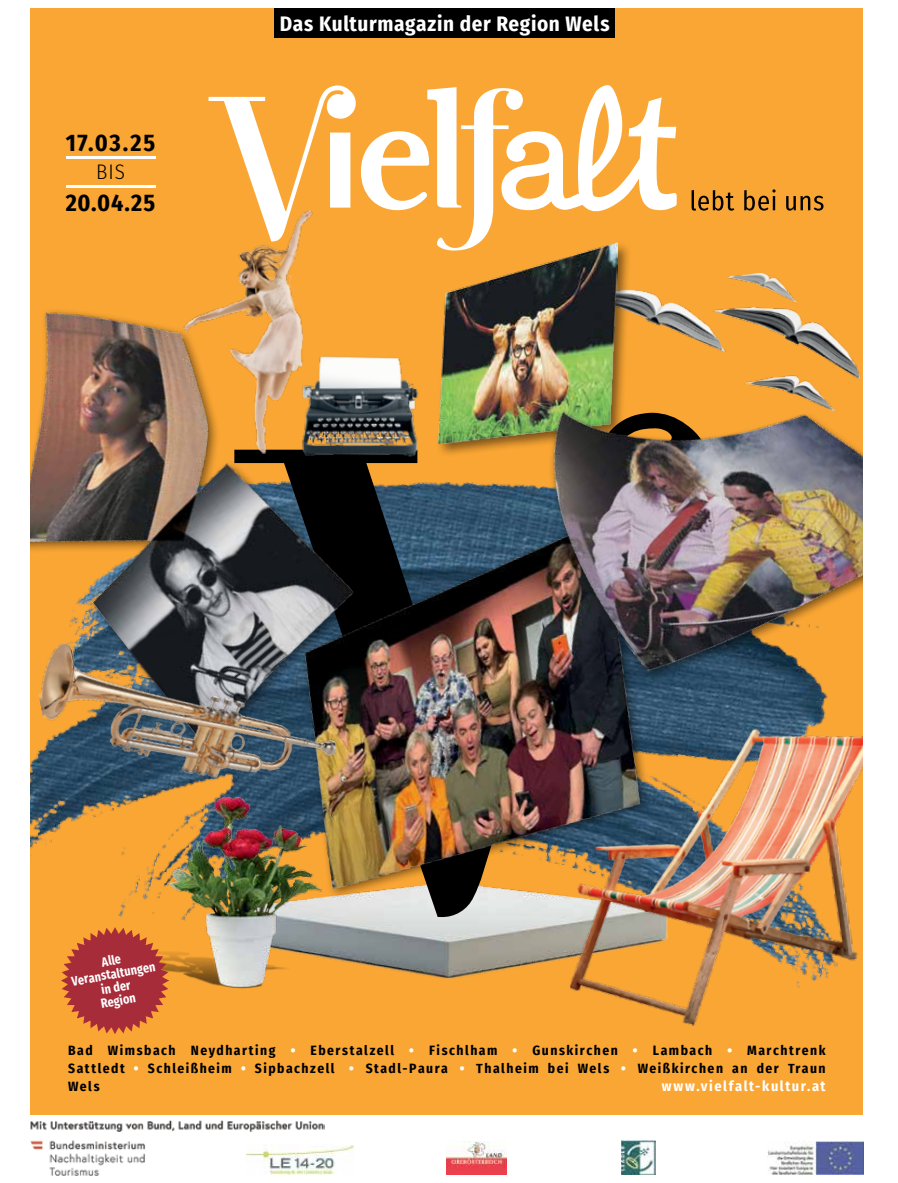
<style>
.page{position:relative;width:898px;height:1183px;background:#fff}
.page>*{position:absolute;margin:0;border:0;box-sizing:border-box;transform-origin:0 0}
.t1{font:700 24px "Fira Sans Condensed";letter-spacing:.055em;color:#000}
.t2{font:700 21px "Fira Sans Condensed";letter-spacing:.03em;color:#fff}
.t3{font:300 21px "Fira Sans Condensed";color:#000}
.t4{font:700 14.25px "Fira Sans Condensed";letter-spacing:.11em;color:#fff}
.t5{font:700 13.5px/18px "Fira Sans Condensed";letter-spacing:.11em;color:#000;text-align:justify}
.t6{font:700 13.2px/13.5px "Fira Sans Condensed";color:#fff;text-align:center;scale:.91 1}
.s1{font-weight:900;color:#fff}
</style>
<div class="page">
<div style="left:30px;top:9px;width:833px;height:1105px;background:#faa634"></div>
<img style="left:446px;top:1141px;width:60px;height:33px">
<img style="left:621px;top:1140px;width:34px;height:34px">
<img style="left:767px;top:1141px;width:96px;height:33px">
<img style="left:30px;top:1120px;width:294px;height:54px">
<img style="left:247px;top:1144px;width:106px;height:29px">
<div style="left:274px;top:9px;width:340px;height:29px;background:#000"></div>
<svg style="left:691px;top:189px;width:132px;height:21px"></svg>
<hr style="left:66px;top:156px;width:89px;height:2px;background:#fff">
<hr style="left:66px;top:185px;width:89px;height:2px;background:#fff">
<svg style="left:208px;top:85px;width:468px;height:155px"></svg>
<img style="left:322px;top:917px;width:227px;height:62px">
<svg style="left:322px;top:458px;width:227px;height:459px"></svg>
<img style="left:394px;top:357px;width:25px;height:101px">
<img style="left:30px;top:310px;width:364px;height:285px">
<img style="left:133px;top:811px;width:189px;height:177px">
<img style="left:180px;top:210px;width:137px;height:245px">
<div style="left:300px;top:514px;width:351px;height:386px;background:#000;opacity:.5"></div>
<img style="left:278px;top:519px;width:271px;height:369px">
<img style="left:30px;top:595px;width:308px;height:216px">
<img style="left:727px;top:273px;width:48px;height:5px">
<img style="left:549px;top:759px;width:314px;height:267px">
<img style="left:62px;top:927px;width:106px;height:106px">
<div style="left:435px;top:240px;width:196px;height:218px;background:#000;opacity:.5"></div>
<img style="left:438px;top:243px;width:179px;height:200px">
<img style="left:486px;top:278px;width:377px;height:481px">
<h1 class="t1" style="left:66px;top:122px;width:91px">17.03.25</h1>
<h2 class="t3" style="left:96px;top:157px;width:30px">BIS</h2>
<h1 class="t1" style="left:66px;top:182px;width:91px">20.04.25</h1>
<h2 class="t2" style="left:280px;top:6px;width:331px">Das Kulturmagazin der Region Wels</h2>
<p class="t6" style="left:68px;top:959px;width:95px;rotate:-10deg">Alle<br>Veranstaltungen in der<br>Region</p>
<p class="t5" style="left:68px;top:1039px;width:758px">Bad Wimsbach Neydharting <span class="s1">•</span> Eberstalzell <span class="s1">•</span> Fischlham <span class="s1">•</span> Gunskirchen <span class="s1">•</span> Lambach <span class="s1">•</span> Marchtrenk Sattledt <span class="s1">•</span> Schleißheim <span class="s1">•</span> Sipbachzell <span class="s1">•</span> Stadl-Paura <span class="s1">•</span> Thalheim bei Wels <span class="s1">•</span> Weißkirchen an der Traun Wels</p>
<p class="t4" style="left:661px;top:1073px;width:165px">www.vielfalt-kultur.at</p>
</div>
